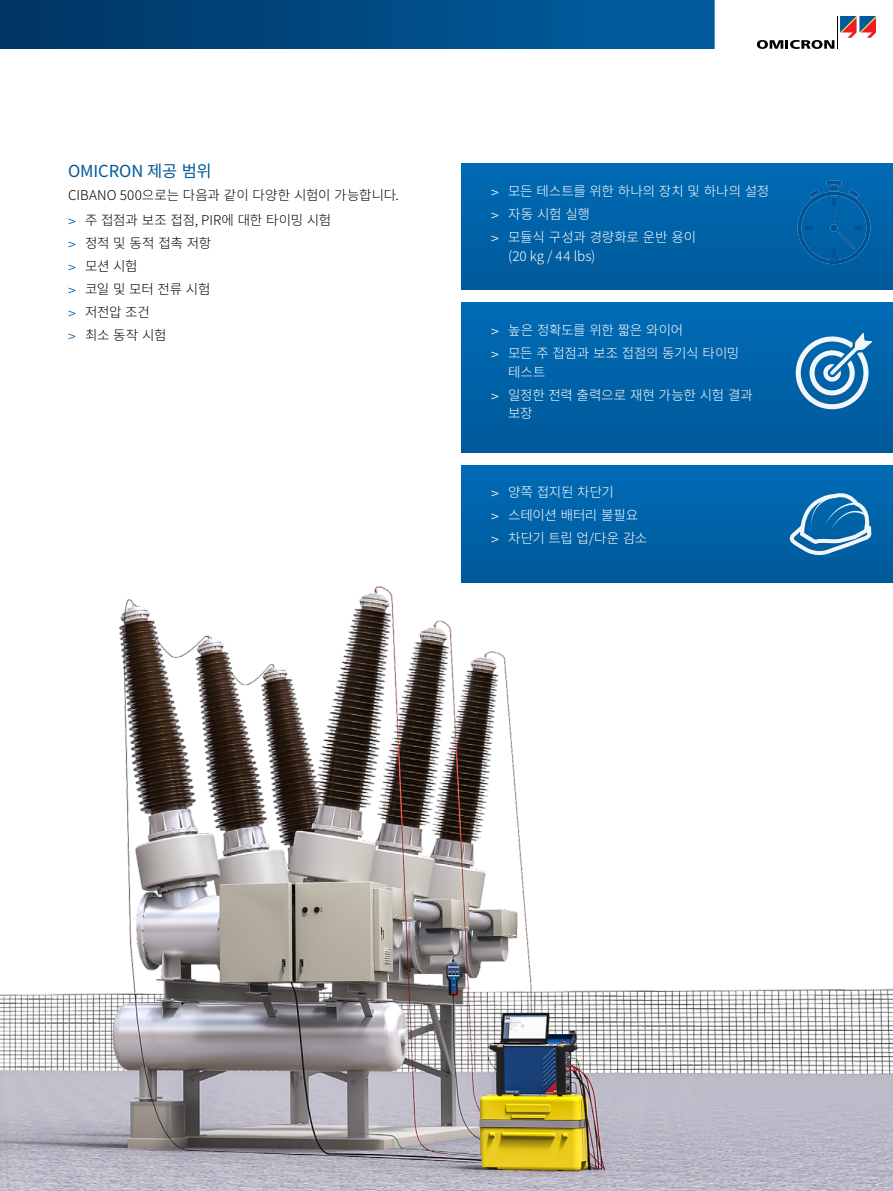
<style>
.page{position:relative;width:893px;height:1191px;background:#fff}
.page>*{position:absolute;margin:0;border:0;box-sizing:border-box;transform-origin:0 0}
.Content_-_Headline_1{font:16.5px "Noto Sans CJ Kkr";letter-spacing:-.005em;color:#00599a}
.t1{font:300 13.5px/18.8px "Noto Sans CJ Kkr";letter-spacing:-.02em;color:#fff}
.Content_-_Normal{font:300 13.5px "Noto Sans CJ Kkr";letter-spacing:-.015em;color:#000}
.Content_-_Normal-2{font:300 13.5px "Noto Sans CJ Kkr";letter-spacing:.005em;color:#000}
.t2{font:300 13.5px/18.8px "Noto Sans CJ Kkr";color:#fff}
.s1{font-family:"Frutiger Neue LTW1 G";color:#00599a}
.s2{font-family:"Frutiger Neue LTW1 G"}
</style>
<div class="page">
<svg style="left:757px;top:40px;width:77px;height:9px"></svg>
<hr style="left:837px;top:16px;width:1px;height:33px;background:#000">
<svg style="left:840px;top:16px;width:36px;height:22px"></svg>
<svg style="left:0;top:0;width:714px;height:49px;background:#004982"></svg>
<img style="left:0;top:582px;width:893px;height:609px">
<div style="left:461px;top:164px;width:432px;height:126px;background:linear-gradient(to bottom,#006bb6,#005a9a)"></div>
<svg style="left:798px;top:180px;width:72px;height:84px;background:#0361a6"></svg>
<div style="left:461px;top:303px;width:432px;height:149px;background:linear-gradient(to right,#0062a8,#0062a7)"></div>
<svg style="left:796px;top:333px;width:76px;height:76px"></svg>
<div style="left:461px;top:465px;width:432px;height:117px;background:linear-gradient(to bottom,#006bb6,#005a9a)"></div>
<svg style="left:788px;top:491px;width:84px;height:66px"></svg>
<p class="Content_-_Headline_1" style="left:68px;top:161px;width:145px">OMICRON 제공 범위</p>
<p class="Content_-_Normal-2" style="left:68px;top:187px;width:332px">CIBANO 500으로는 다음과 같이 다양한 시험이 가능합니다.</p>
<p class="Content_-_Normal" style="left:68px;top:212px;width:265px"><span class="s1">&gt;</span> 주 접점과 보조 접점, PIR에 대한 타이밍 시험</p>
<p class="Content_-_Normal" style="left:68px;top:235px;width:145px"><span class="s1">&gt;</span> 정적 및 동적 접촉 저항</p>
<p class="Content_-_Normal" style="left:68px;top:258px;width:71px"><span class="s1">&gt;</span> 모션 시험</p>
<p class="Content_-_Normal" style="left:68px;top:281px;width:144px"><span class="s1">&gt;</span> 코일 및 모터 전류 시험</p>
<p class="Content_-_Normal" style="left:68px;top:304px;width:83px"><span class="s1">&gt;</span> 저전압 조건</p>
<p class="Content_-_Normal" style="left:68px;top:327px;width:100px"><span class="s1">&gt;</span> 최소 동작 시험</p>
<p class="t1" style="left:491px;top:182px;width:280px"><span class="s2">&gt;</span> 모든 테스트를 위한 하나의 장치 및 하나의 설정</p>
<p class="t1" style="left:491px;top:205px;width:100px"><span class="s2">&gt;</span> 자동 시험 실행</p>
<p class="t2" style="left:508px;top:228px;width:190px;text-indent:-17px"><span class="s2">&gt;</span> 모듈식 구성과 경량화로 운반 용이 (20 kg / 44 lbs)</p>
<p class="t1" style="left:491px;top:321px;width:193px"><span class="s2">&gt;</span> 높은 정확도를 위한 짧은 와이어</p>
<p class="t1" style="left:508px;top:344px;width:233px;text-indent:-17px"><span class="s2">&gt;</span> 모든 주 접점과 보조 접점의 동기식 타이밍 테스트</p>
<p class="t1" style="left:508px;top:385px;width:246px;text-indent:-17px"><span class="s2">&gt;</span> 일정한 전력 출력으로 재현 가능한 시험 결과 보장</p>
<p class="t1" style="left:491px;top:483px;width:124px"><span class="s2">&gt;</span> 양쪽 접지된 차단기</p>
<p class="t1" style="left:491px;top:506px;width:149px"><span class="s2">&gt;</span> 스테이션 배터리 불필요</p>
<p class="t1" style="left:491px;top:529px;width:158px"><span class="s2">&gt;</span> 차단기 트립 업/다운 감소</p>
</div>
